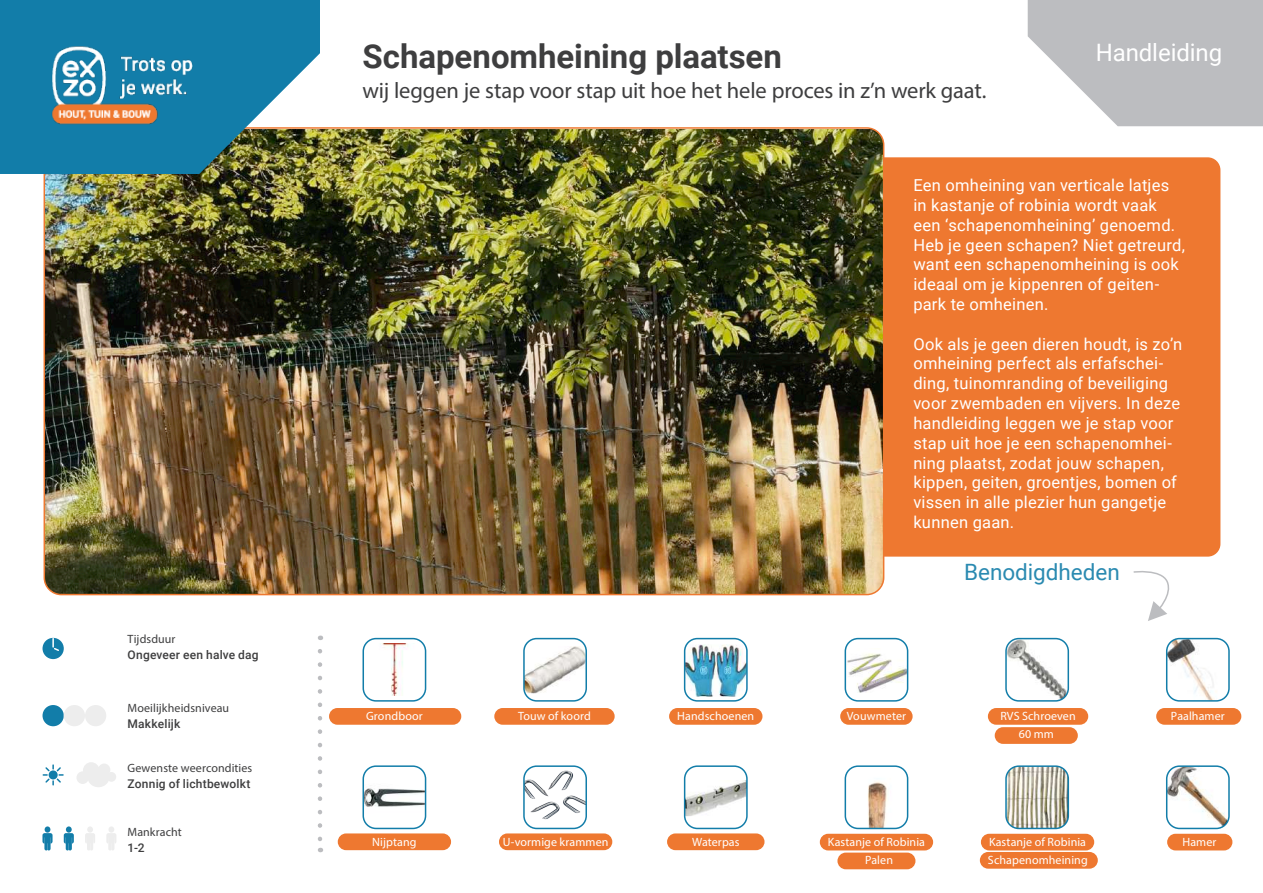
<style>
.page{position:relative;width:1263px;height:893px;background:#fff}
.page>*{position:absolute;margin:0;border:0;box-sizing:border-box;transform-origin:0 0}
.t1{font:700 33px "Roboto";color:#3e3e3f}
.t2{font:24px "Roboto";letter-spacing:-.005em;color:#fff}
.t3{font:22.5px "Myriad Pro";letter-spacing:-.005em;color:#3e3e3f}
.t4{font:22.5px "Roboto";color:#2a8ab1}
.t5{font:16.5px/19.8px "Roboto";letter-spacing:.015em;color:#fff}
.t6{font:12px "Myriad Pro";letter-spacing:.01em;color:#fff}
.t7{font:12px "Myriad Pro";letter-spacing:.005em;color:#3e3e3f}
.t8{font:500 12px "Roboto";letter-spacing:.015em;color:#3e3e3f}
</style>
<div class="page">
<svg style="left:1028px;top:0;width:235px;height:126px;background:#c5c5c8"></svg>
<div style="left:1167px;top:834px;width:65px;height:16px;background:#ee7830;border-radius:8px"></div>
<div style="left:980px;top:852px;width:118px;height:17px;background:#ee7830;border-radius:8px"></div>
<div style="left:820px;top:834px;width:113px;height:16px;background:#ee7830;border-radius:8px"></div>
<div style="left:988px;top:708px;width:100px;height:17px;background:#ee7830;border-radius:8px"></div>
<div style="left:840px;top:708px;width:72px;height:17px;background:#ee7830;border-radius:8px"></div>
<div style="left:669px;top:708px;width:93px;height:17px;background:#ee7830;border-radius:8px"></div>
<div style="left:1156px;top:708px;width:85px;height:17px;background:#ee7830;border-radius:8px"></div>
<div style="left:631px;top:157px;width:589px;height:400px;background:#ee7830;border-radius:13px"></div>
<div style="left:667px;top:833px;width:97px;height:17px;background:#ee7830;border-radius:8px"></div>
<img style="left:44px;top:130px;width:840px;height:465px">
<img style="left:687px;top:780px;width:58px;height:36px">
<div style="left:684px;top:765px;width:64px;height:64px;border:2px solid #127da9;border-radius:13px"></div>
<img style="left:847px;top:653px;width:58px;height:40px">
<div style="left:844px;top:638px;width:64px;height:64px;border:2px solid #127da9;border-radius:13px"></div>
<img style="left:1008px;top:768px;width:60px;height:60px">
<div style="left:1005px;top:765px;width:64px;height:64px;border:2px solid #127da9;border-radius:13px"></div>
<img style="left:1008px;top:639px;width:60px;height:60px">
<div style="left:1005px;top:638px;width:64px;height:64px;border:2px solid #127da9;border-radius:13px"></div>
<img style="left:685px;top:644px;width:60px;height:52px">
<div style="left:684px;top:638px;width:64px;height:64px;border:2px solid #127da9;border-radius:13px"></div>
<img style="left:1167px;top:639px;width:60px;height:60px">
<div style="left:1166px;top:638px;width:64px;height:64px;border:2px solid #127da9;border-radius:13px"></div>
<img style="left:847px;top:768px;width:61px;height:60px">
<div style="left:844px;top:765px;width:64px;height:64px;border:2px solid #127da9;border-radius:13px"></div>
<img style="left:1167px;top:768px;width:62px;height:60px">
<div style="left:1166px;top:765px;width:64px;height:64px;border:2px solid #127da9;border-radius:13px"></div>
<svg style="left:0;top:0;width:320px;height:174px;background:#2a82a1"></svg>
<img style="left:43px;top:43px;width:158px;height:84px">
<svg style="left:1133px;top:571px;width:37px;height:50px"></svg>
<div style="left:43px;top:705px;width:21px;height:21px;background:#127da9;border-radius:50%"></div>
<div style="left:43px;top:638px;width:21px;height:21px;background:#127da9;border-radius:50%"></div>
<div style="left:64px;top:705px;width:21px;height:21px;background:#ededed;border-radius:50%"></div>
<div style="left:76px;top:771px;width:13px;height:13px;background:#ededed;border-radius:50%"></div>
<div style="left:98px;top:763px;width:12px;height:13px;background:#ededed;border-radius:50%"></div>
<div style="left:107px;top:772px;width:9px;height:10px;background:#ededed;border-radius:50%"></div>
<div style="left:83px;top:762px;width:16px;height:17px;background:#ededed;border-radius:50%"></div>
<div style="left:88px;top:768px;width:21px;height:19px;background:#ededed;border-radius:50%"></div>
<div style="left:85px;top:705px;width:21px;height:21px;background:#ededed;border-radius:50%"></div>
<svg style="left:43px;top:765px;width:20px;height:20px"></svg>
<div style="left:66px;top:826px;width:6px;height:7px;background:#127da9;border-radius:50%"></div>
<svg style="left:64px;top:833px;width:10px;height:17px"></svg>
<svg style="left:42px;top:826px;width:11px;height:24px"></svg>
<div style="left:87px;top:826px;width:6px;height:7px;background:#ededed;border-radius:50%"></div>
<svg style="left:85px;top:833px;width:10px;height:17px"></svg>
<div style="left:108px;top:826px;width:6px;height:7px;background:#ededed;border-radius:50%"></div>
<svg style="left:106px;top:833px;width:10px;height:17px"></svg>
<svg style="left:52px;top:639px;width:8px;height:12px"></svg>
<svg style="left:318px;top:651px;width:4px;height:201px"></svg>
<img style="left:526px;top:646px;width:58px;height:47px">
<div style="left:523px;top:638px;width:64px;height:64px;border:2px solid #127da9;border-radius:13px"></div>
<div style="left:494px;top:708px;width:121px;height:17px;background:#ee7830;border-radius:8px"></div>
<img style="left:524px;top:768px;width:62px;height:60px">
<div style="left:523px;top:765px;width:64px;height:64px;border:2px solid #127da9;border-radius:13px"></div>
<div style="left:499px;top:833px;width:113px;height:17px;background:#ee7830;border-radius:8px"></div>
<div style="left:995px;top:727px;width:83px;height:17px;background:#ee7830;border-radius:8px"></div>
<img style="left:380px;top:644px;width:29px;height:52px">
<div style="left:362px;top:638px;width:64px;height:64px;border:2px solid #127da9;border-radius:13px"></div>
<div style="left:329px;top:708px;width:132px;height:17px;background:#ee7830;border-radius:8px"></div>
<img style="left:365px;top:768px;width:61px;height:60px">
<div style="left:362px;top:765px;width:64px;height:64px;border:2px solid #127da9;border-radius:13px"></div>
<div style="left:338px;top:833px;width:113px;height:17px;background:#ee7830;border-radius:8px"></div>
<div style="left:837px;top:853px;width:78px;height:16px;background:#ee7830;border-radius:8px"></div>
<div style="left:981px;top:834px;width:113px;height:16px;background:#ee7830;border-radius:8px"></div>
<p class="t7" style="left:128px;top:631px;width:49px">Tijdsduur</p>
<p class="t8" style="left:128px;top:646px;width:133px">Ongeveer een halve dag</p>
<p class="t7" style="left:128px;top:700px;width:103px">Moeilijkheidsniveau</p>
<p class="t8" style="left:128px;top:715px;width:54px">Makkelijk</p>
<p class="t7" style="left:128px;top:761px;width:126px">Gewenste weercondities</p>
<p class="t8" style="left:128px;top:775px;width:124px">Zonnig of lichtbewolkt</p>
<p class="t7" style="left:128px;top:824px;width:56px">Mankracht</p>
<p class="t8" style="left:128px;top:839px;width:19px">1-2</p>
<h1 class="t1" style="left:362px;top:33px;width:421px">Schapenomheining plaatsen</h1>
<h3 class="t3" style="left:362px;top:76px;width:625px">wij leggen je stap voor stap uit hoe het hele proces in z’n werk gaat.</h3>
<h2 class="t2" style="left:1096px;top:36px;width:128px">Handleiding</h2>
<p class="t5" style="left:913px;top:175px;width:273px">Een omheining van verticale latjes in kastanje of robinia wordt vaak een ‘schapenomheining’ genoemd.<br>Heb je geen schapen? Niet getreurd, want een schapenomheining is ook ideaal om je kippenren of geiten&shy;park te omheinen.</p>
<p class="t5" style="left:913px;top:333px;width:270px">Ook als je geen dieren houdt, is zo’n omheining perfect als erfafschei&shy;ding, tuinomranding of beveiliging voor zwembaden en vijvers. In deze handleiding leggen we je stap voor stap uit hoe je een schapenomhei&shy;ning plaatst, zodat jouw schapen, kippen, geiten, groentjes, bomen of vissen in alle plezier hun gangetje kunnen gaan.</p>
<p class="t6" style="left:366px;top:709px;width:58px">Grondboor</p>
<p class="t6" style="left:372px;top:835px;width:46px">Nijptang</p>
<p class="t6" style="left:518px;top:709px;width:74px">Touw of koord</p>
<p class="t6" style="left:503px;top:835px;width:107px">U-vormige krammen</p>
<h3 class="t4" style="left:964px;top:556px;width:157px">Benodigdheden</h3>
<p class="t6" style="left:677px;top:709px;width:79px">Handschoenen</p>
<p class="t6" style="left:847px;top:709px;width:61px">Vouwmeter</p>
<p class="t6" style="left:1000px;top:709px;width:77px">RVS Schroeven</p>
<p class="t6" style="left:1171px;top:709px;width:55px">Paalhamer</p>
<p class="t6" style="left:692px;top:835px;width:49px">Waterpas</p>
<p class="t6" style="left:1019px;top:727px;width:37px">60 mm</p>
<p class="t6" style="left:828px;top:835px;width:99px">Kastanje of Robinia</p>
<p class="t6" style="left:1182px;top:835px;width:36px">Hamer</p>
<p class="t6" style="left:989px;top:835px;width:99px">Kastanje of Robinia</p>
<p class="t6" style="left:865px;top:853px;width:29px">Palen</p>
<p class="t6" style="left:988px;top:853px;width:101px">Schapenomheining</p>
</div>
